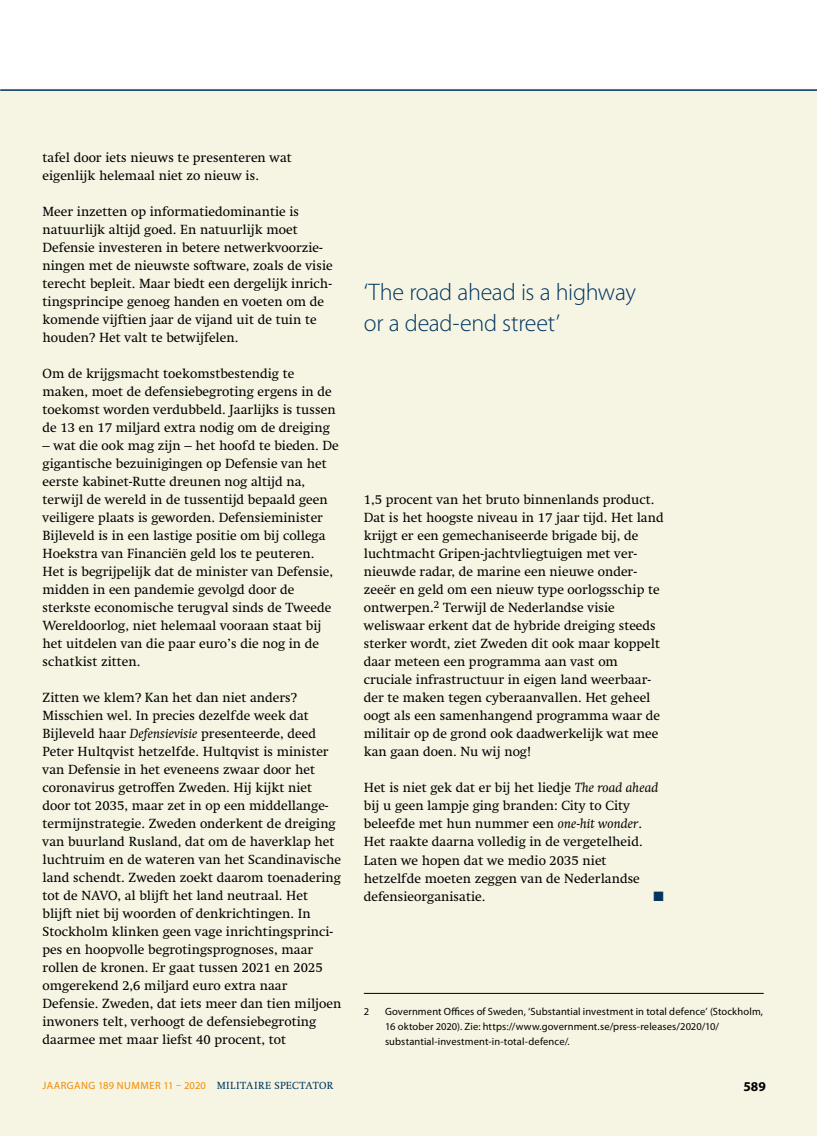
<style>
.page{position:relative;width:817px;height:1136px;background:#fff}
.page>*{position:absolute;margin:0;border:0;box-sizing:border-box;transform-origin:0 0}
.t1{font:300 24px/30.8px "Myriad Pro";letter-spacing:-.01em;color:#00355f}
.t2{font:13.5px/18px "Swift LT Std";color:#000}
.t3{font:700 13.5px "Myriad Pro";color:#000}
.t4{font:13.5px "Zapf Dingbats Std";color:#00355f}
.t5{font:10.5px/15px "Myriad Pro";letter-spacing:.01em;color:#000}
.t6{font:10.5px "Myriad Pro";letter-spacing:.045em;color:#f38a00}
.s1{font-style:italic}
.s2{font-family:"Swift LT Std";color:#00355f}
</style>
<div class="page">
<div style="left:0;top:89px;width:816px;height:1046px;background:#f6f4e2"></div>
<hr style="left:0;top:89px;width:816px;height:2px;background:#00355f">
<hr style="left:364px;top:992px;width:399px;height:1px;background:#000">
<p class="t2" style="left:43px;top:149px;width:251px">tafel door iets nieuws te presenteren wat eigenlijk helemaal niet zo nieuw is.</p>
<p class="t2" style="left:43px;top:203px;width:292px">Meer inzetten op informatiedominantie is natuurlijk altijd goed. En natuurlijk moet Defensie investeren in betere netwerkvoorzie&shy;ningen met de nieuwste software, zoals de visie terecht bepleit. Maar biedt een dergelijk inrich&shy;tingsprincipe genoeg handen en voeten om de komende vijftien jaar de vijand uit de tuin te houden? Het valt te betwijfelen.</p>
<p class="t2" style="left:43px;top:365px;width:294px">Om de krijgsmacht toekomstbestendig te maken, moet de defensiebegroting ergens in de toekomst worden verdubbeld. Jaarlijks is tussen de 13 en 17 miljard extra nodig om de dreiging</p>
<p class="t2" style="left:43px;top:437px;width:297px">– wat die ook mag zijn – het hoofd te bieden. De gigantische bezuinigingen op Defensie van het eerste kabinet-Rutte dreunen nog altijd na, terwijl de wereld in de tussentijd bepaald geen veiligere plaats is geworden. Defensieminister Bijleveld is in een lastige positie om bij collega Hoekstra van Financiën geld los te peuteren.<br>Het is begrijpelijk dat de minister van Defensie, midden in een pandemie gevolgd door de sterkste economische terugval sinds de Tweede Wereldoorlog, niet helemaal vooraan staat bij het uitdelen van die paar euro’s die nog in de schatkist zitten.</p>
<p class="t2" style="left:43px;top:689px;width:300px">Zitten we klem? Kan het dan niet anders?<br>Misschien wel. In precies dezelfde week dat Bijleveld haar <span class="s1">Defensievisie</span> presenteerde, deed Peter Hultqvist hetzelfde. Hultqvist is minister van Defensie in het eveneens zwaar door het coronavirus getroffen Zweden. Hij kijkt niet door tot 2035, maar zet in op een middellange&shy;termijnstrategie. Zweden onderkent de dreiging van buurland Rusland, dat om de haverklap het luchtruim en de wateren van het Scandinavische land schendt. Zweden zoekt daarom toenadering tot de NAVO, al blijft het land neutraal. Het<br>blijft niet bij woorden of denkrichtingen. In Stockholm klinken geen vage inrichtingsprinci&shy;pes en hoopvolle begrotingsprognoses, maar rollen de kronen. Er gaat tussen 2021 en 2025 omgerekend 2,6 miljard euro extra naar Defensie. Zweden, dat iets meer dan tien miljoen inwoners telt, verhoogt de defensiebegroting daarmee met maar liefst 40 procent, tot</p>
<h1 class="t1" style="left:364px;top:276px;width:273px">‘The road ahead is a highway or a dead-end street’</h1>
<p class="t2" style="left:364px;top:491px;width:301px">1,5 procent van het bruto binnenlands product.<br>Dat is het hoogste niveau in 17 jaar tijd. Het land krijgt er een gemechaniseerde brigade bij, de luchtmacht Gripen-jachtvliegtuigen met ver&shy;nieuwde radar, de marine een nieuwe onder&shy;zeeër en geld om een nieuw type oorlogsschip te ontwerpen.<sup>2</sup> Terwijl de Nederlandse visie weliswaar erkent dat de hybride dreiging steeds sterker wordt, ziet Zweden dit ook maar koppelt daar meteen een programma aan vast om cruciale infrastructuur in eigen land weerbaar&shy;der te maken tegen cyberaanvallen. Het geheel oogt als een samenhangend programma waar de militair op de grond ook daadwerkelijk wat mee kan gaan doen. Nu wij nog!</p>
<p class="t2" style="left:364px;top:779px;width:296px">Het is niet gek dat er bij het liedje <span class="s1">The road ahead </span>bij u geen lampje ging branden: City to City beleefde met hun nummer een <span class="s1">one-hit wonder</span>.<br>Het raakte daarna volledig in de vergetelheid.<br>Laten we hopen dat we medio 2035 niet hetzelfde moeten zeggen van de Nederlandse defensieorganisatie.</p>
<p class="t4" style="left:653px;top:889px;width:12px">■</p>
<p class="t5" style="left:364px;top:1003px;width:7px">2</p>
<p class="t5" style="left:385px;top:1003px;width:379px">Government Offices of Sweden, ‘Substantial investment in total defence’ (Stockholm,<br>16 oktober 2020). Zie: https://www.government.se/press-releases/2020/10/ substantial-investment-in-total-defence/.</p>
<p class="t6" style="left:43px;top:1078px;width:292px">JAARGANG 189 NUMMER 11 – 2020 <span class="s2">MILITAIRE SPECTATOR</span></p>
<p class="t3" style="left:743px;top:1077px;width:24px">589</p>
</div>
